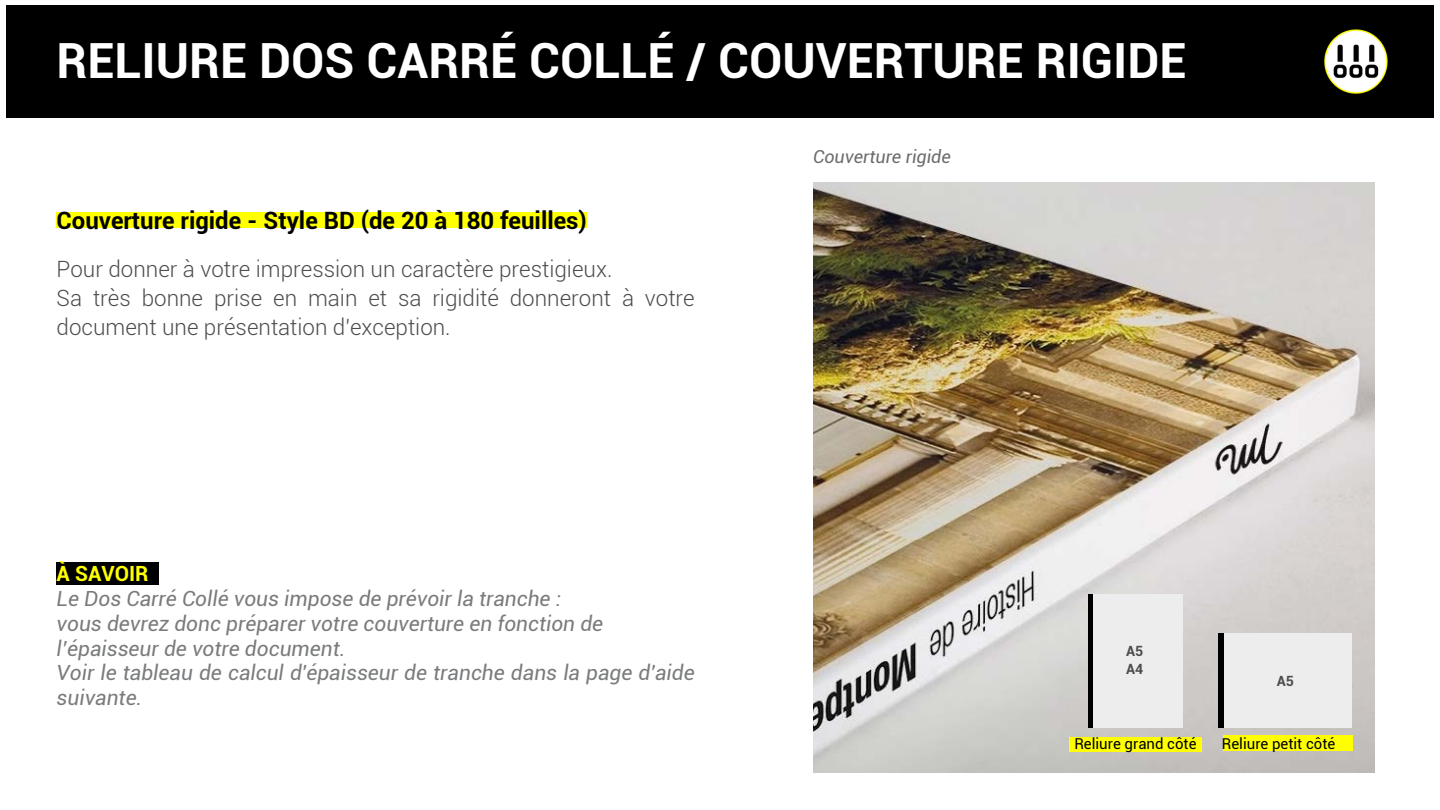
<style>
.page{position:relative;width:1440px;height:810px;background:#fff}
.page>*{position:absolute;margin:0;border:0;box-sizing:border-box;transform-origin:0 0}
.t1{font:700 48.5px "Roboto";color:#fff}
.t2{font:700 23.9px "Roboto";color:#000}
.t3{font:300 22.4px/29.2px "Roboto";color:#4d4d4d}
.t4{font:italic 20.9px/24.8px "Roboto";color:#797b7d}
.t5{font:700 20.9px "Roboto";color:#ff0}
.t6{font:italic 17.9px "Roboto";color:#6b6c6f}
.t7{font:15px "Roboto";color:#000}
.t8{font:700 14.1px/17.9px "Roboto";color:#4d4d4d}
</style>
<div class="page">
<div style="left:6px;top:5px;width:1428px;height:113px;background:#000"></div>
<img style="left:1324px;top:29px;width:64px;height:65px">
<img style="left:813px;top:183px;width:562px;height:590px">
<div style="left:1088px;top:595px;width:94px;height:133px;background:#eeeded"></div>
<div style="left:1088px;top:595px;width:5px;height:133px;background:#000"></div>
<div style="left:1219px;top:634px;width:133px;height:94px;background:#eeeded"></div>
<hr style="left:1219px;top:634px;width:4px;height:94px;background:#000">
<div style="left:57px;top:212px;width:530px;height:16px;background:#ff0"></div>
<div style="left:57px;top:562px;width:102px;height:23px;background:#000"></div>
<div style="left:1069px;top:738px;width:133px;height:13px;background:#ff0"></div>
<div style="left:1224px;top:736px;width:129px;height:14px;background:#ff0"></div>
<h1 class="t1" style="left:57px;top:33px;width:1131px">RELIURE DOS CARRÉ COLLÉ / COUVERTURE RIGIDE</h1>
<p class="t2" style="left:57px;top:207px;width:532px">Couverture rigide - Style BD (de 20 à 180 feuilles)</p>
<p class="t3" style="left:57px;top:255px;width:640px">Pour donner à votre impression un caractère prestigieux.<br>Sa très bonne prise en main et sa rigidité donneront à votre document une présentation d'exception.</p>
<p class="t5" style="left:57px;top:562px;width:93px">À SAVOIR</p>
<p class="t4" style="left:57px;top:587px;width:640px">Le Dos Carré Collé vous impose de prévoir la tranche :<br>vous devrez donc préparer votre couverture en fonction de l’épaisseur de votre document.<br>Voir le tableau de calcul d'épaisseur de tranche dans la page d'aide suivante.</p>
<p class="t6" style="left:813px;top:146px;width:139px">Couverture rigide</p>
<p class="t8" style="left:1126px;top:643px;width:19px">A5<br>A4</p>
<p class="t8" style="left:1277px;top:672px;width:19px">A5</p>
<p class="t7" style="left:1074px;top:735px;width:124px">Reliure grand côté</p>
<p class="t7" style="left:1222px;top:735px;width:115px">Reliure petit côté</p>
</div>
